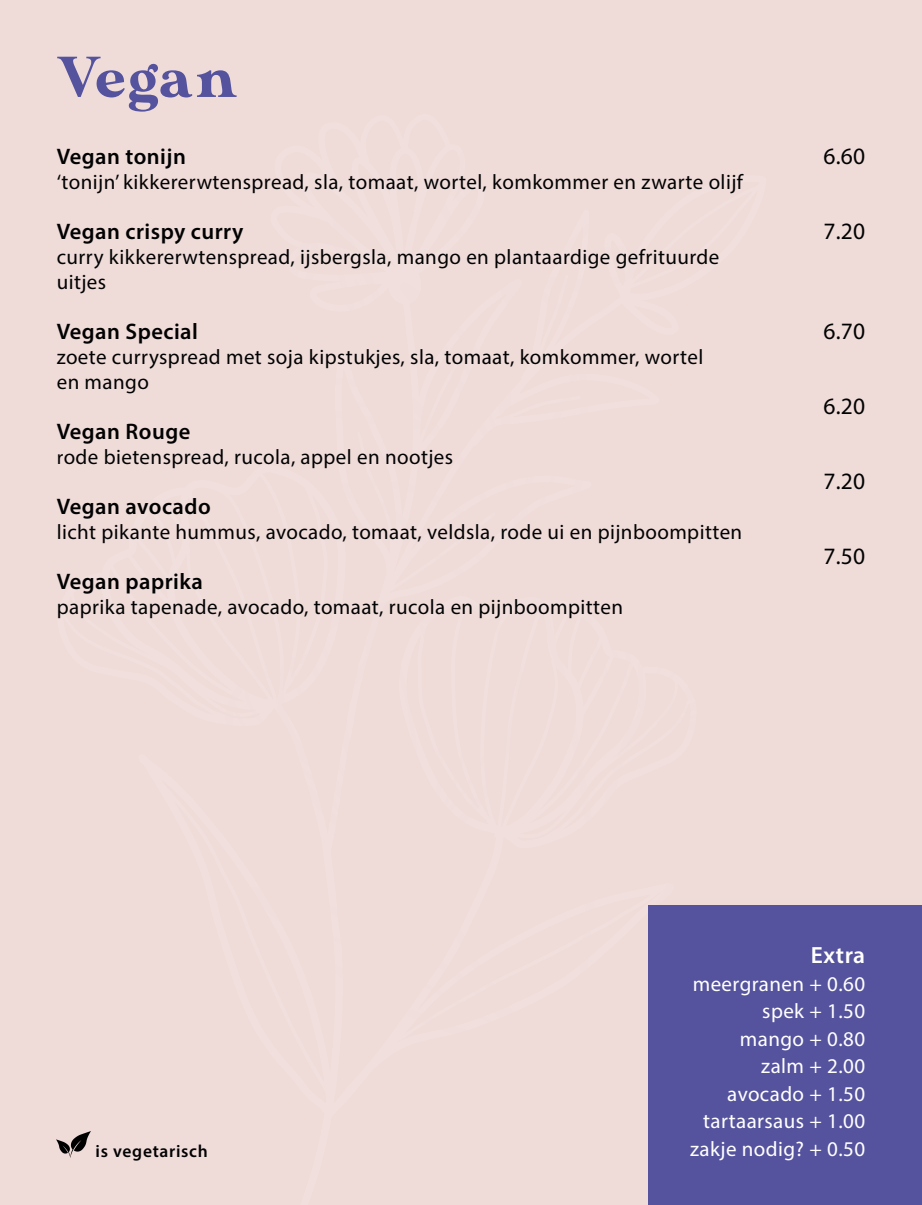
<style>
.page{position:relative;width:922px;height:1205px;background:#fff}
.page>*{position:absolute;margin:0;border:0;box-sizing:border-box;transform-origin:0 0}
.t1{font:57.5px "MADE Sunflower";letter-spacing:.03em;color:#55539e}
.t2{font:23.5px "Myriad Pro";letter-spacing:.01em;color:#020203}
.t3{font:600 23.5px "Myriad Pro";letter-spacing:.02em;color:#fff}
.t4{font:600 22.5px "Myriad Pro";letter-spacing:.02em;color:#020203}
.t5{font:21px/25px "Myriad Pro";letter-spacing:.02em;color:#020203}
.t6{font:21px/27.5px "Myriad Pro";letter-spacing:.02em;color:#fff;text-align:right}
.t7{font:600 17.5px "Myriad Pro";letter-spacing:.04em;color:#020203}
.s1{font-size:20px}
</style>
<div class="page">
<div style="left:0;top:0;width:921px;height:1205px;background:#efdcd9"></div>
<img style="left:57px;top:1132px;width:34px;height:26px">
<div style="left:648px;top:905px;width:273px;height:300px;background:#55539d"></div>
<h1 class="t1" style="left:57px;top:45px;width:182px">Vegan</h1>
<p class="t4" style="left:57px;top:142px;width:131px">Vegan tonijn</p>
<p class="t5" style="left:57px;top:169px;width:687px">‘tonijn’ kikkererwtenspread, sla, tomaat, wortel, komkommer en zwarte olijf</p>
<p class="t4" style="left:57px;top:217px;width:188px">Vegan crispy curry</p>
<p class="t5" style="left:57px;top:244px;width:664px">curry kikkererwtenspread, ijsbergsla, mango en plantaardige gefrituurde uitjes</p>
<p class="t4" style="left:57px;top:317px;width:143px">Vegan Special</p>
<p class="t5" style="left:57px;top:344px;width:648px">zoete curryspread met soja kipstukjes, sla, tomaat, komkommer, wortel en mango</p>
<p class="t4" style="left:57px;top:417px;width:135px">Vegan Rouge</p>
<p class="t5" style="left:57px;top:444px;width:398px"><span class="s1">r</span>ode bietenspread, rucola, appel en nootjes</p>
<p class="t4" style="left:57px;top:492px;width:155px">Vegan avocado</p>
<p class="t5" style="left:57px;top:519px;width:686px">licht pikante hummus, avocado, tomaat, veldsla, rode ui en pijnboompitten</p>
<p class="t4" style="left:57px;top:567px;width:148px">Vegan paprika</p>
<p class="t5" style="left:57px;top:594px;width:567px">paprika tapenade, avocado, tomaat, rucola en pijnboompitten</p>
<p class="t2" style="left:823px;top:142px;width:43px">6.60</p>
<p class="t2" style="left:823px;top:217px;width:43px">7.20</p>
<p class="t2" style="left:823px;top:317px;width:43px">6.70</p>
<p class="t2" style="left:823px;top:392px;width:43px">6.20</p>
<p class="t2" style="left:823px;top:467px;width:43px">7.20</p>
<p class="t2" style="left:823px;top:542px;width:43px">7.50</p>
<p class="t7" style="left:96px;top:1140px;width:114px">is vegetarisch</p>
<p class="t3" style="left:810px;top:940px;width:56px">Extra</p>
<p class="t6" style="left:690px;top:969px;width:176px">meergranen + 0.60 spek + 1.50<br>mango + 0.80<br>zalm + 2.00 avocado + 1.50 tartaarsaus + 1.00 zakje nodig? + 0.50</p>
</div>
